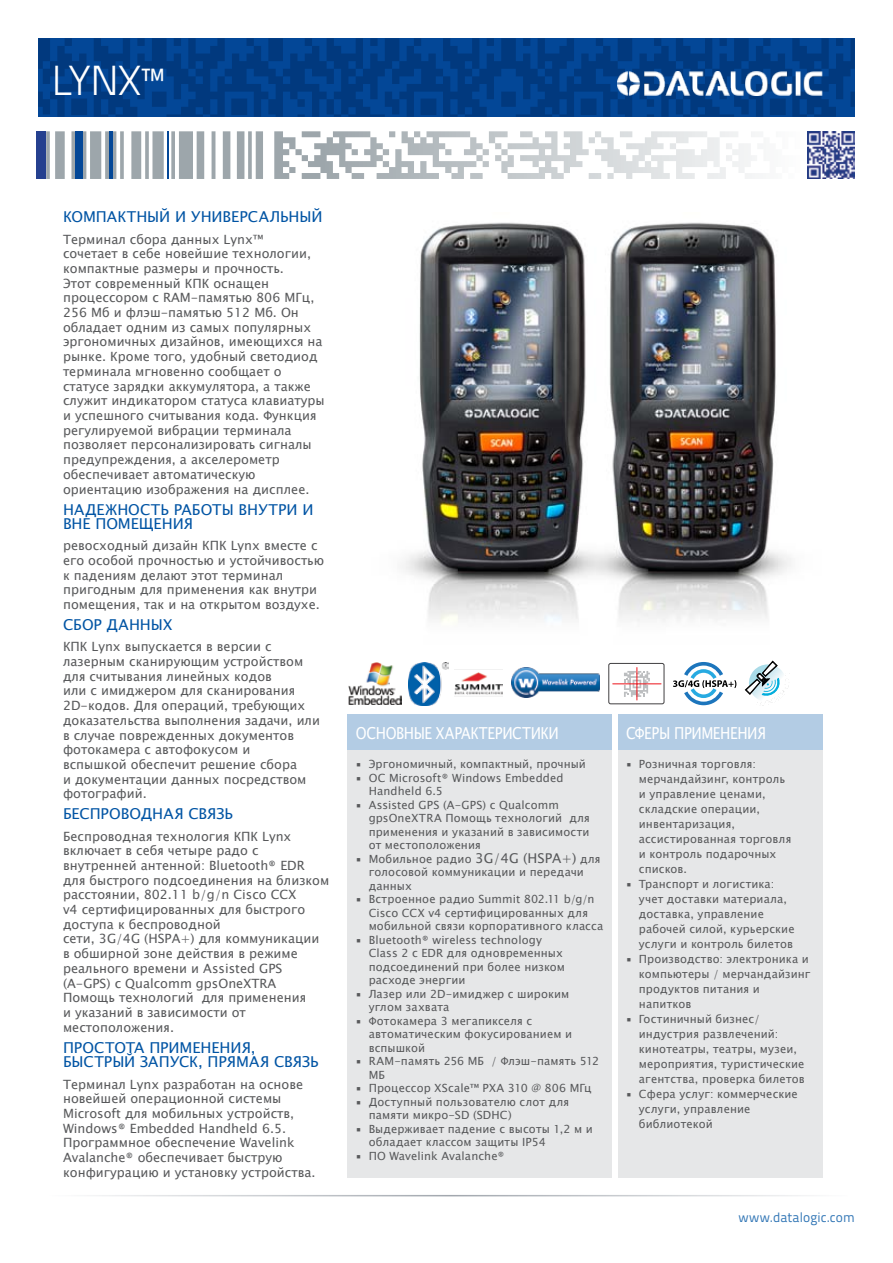
<style>
.page{position:relative;width:893px;height:1263px;background:#fff}
.page>*{position:absolute;margin:0;border:0;box-sizing:border-box;transform-origin:0 0}
.t1{font:300 42px "Titillium Text 22 L";color:#fff}
.t2{font:16.5px "Lucida Sans Unicode";letter-spacing:-.025em;color:#fff;scale:.85 1}
.t3{font:15px/14.7px "Lucida Sans Unicode";color:#0054a4}
.t4{font:13.5px "Titillium Text 22 L";letter-spacing:.005em;color:#3377b6}
.t5{font:12.75px/14.7px "Lucida Sans Unicode";color:#58595b}
.t6{font:11.25px/15px "Lucida Sans Unicode";letter-spacing:.01em;color:#58595b}
.s1{font-size:13.5px}
</style>
<div class="page">
<svg style="left:38px;top:38px;width:817px;height:79px;background:#023f89"></svg>
<svg style="left:302px;top:131px;width:453px;height:48px"></svg>
<hr style="left:167px;top:131px;width:2px;height:48px;background:#034797">
<div style="left:75px;top:131px;width:7px;height:48px;background:#034797"></div>
<hr style="left:109px;top:131px;width:4px;height:48px;background:#034797">
<div style="left:37px;top:131px;width:9px;height:48px;background:#25408f"></div>
<hr style="left:45px;top:1195px;width:803px;height:1px;background:#9da3aa">
<div style="left:348px;top:714px;width:264px;height:36px;background:#b3cce4"></div>
<div style="left:618px;top:714px;width:204px;height:36px;background:#b3cce4"></div>
<div style="left:348px;top:750px;width:264px;height:428px;background:#e6e7e8"></div>
<div style="left:618px;top:750px;width:204px;height:428px;background:#e6e7e8"></div>
<img style="left:618px;top:72px;width:204px;height:23px">
<img style="left:807px;top:131px;width:48px;height:48px">
<img style="left:402px;top:222px;width:389px;height:400px">
<img style="left:409px;top:662px;width:40px;height:43px">
<img style="left:455px;top:669px;width:48px;height:28px">
<img style="left:511px;top:667px;width:88px;height:30px">
<img style="left:349px;top:662px;width:52px;height:42px">
<svg style="left:744px;top:660px;width:46px;height:44px"></svg>
<div style="left:609px;top:663px;width:55px;height:41px;border:1px solid #414042;border-radius:2px"></div>
<svg style="left:624px;top:671px;width:26px;height:26px"></svg>
<hr style="left:612px;top:683px;width:49px;height:1px;background:#ed1d24">
<hr style="left:636px;top:667px;width:1px;height:33px;background:#ed1d24">
<svg style="left:673px;top:662px;width:63px;height:43px"></svg>
<h1 class="t1" style="left:51px;top:50px;width:114px">lynx™</h1>
<p class="t3" style="left:63px;top:210px;width:261px">КОМПАКТНЫЙ И УНИВЕРСАЛЬНЫЙ</p>
<p class="t5" style="left:63px;top:232px;width:263px">Терминал сбора данных Lynx™<br>сочетает в себе новейшие технологии, компактные размеры и прочность.<br>Этот современный КПК оснащен процессором с RAM-памятью 806 МГц, 256 Мб и флэш-памятью 512 Мб. Он обладает одним из самых популярных эргономичных дизайнов, имеющихся на рынке. Кроме того, удобный светодиод терминала мгновенно сообщает о статусе зарядки аккумулятора, а также служит индикатором статуса клавиатуры и успешного считывания кода. Функция регулируемой вибрации терминала позволяет персонализировать сигналы предупреждения, а акселерометр обеспечивает автоматическую ориентацию изображения на дисплее.</p>
<p class="t3" style="left:63px;top:502px;width:252px">НАДЕЖНОСТЬ РАБОТЫ ВНУТРИ И<br>ВНЕ ПОМЕЩЕНИЯ</p>
<p class="t5" style="left:63px;top:538px;width:263px">ревосходный дизайн КПК Lynx вместе с его особой прочностью и устойчивостью к падениям делают этот терминал пригодным для применения как внутри помещения, так и на открытом воздухе.</p>
<p class="t3" style="left:63px;top:618px;width:111px">СБОР ДАННЫХ</p>
<p class="t5" style="left:63px;top:639px;width:259px">КПК Lynx выпускается в версии с лазерным сканирующим устройством для считывания линейных кодов<br>или с имиджером для сканирования<br>2D-кодов. Для операций, требующих доказательства выполнения задачи, или в случае поврежденных документов фотокамера с автофокусом и<br>вспышкой обеспечит решение сбора<br>и документации данных посредством фотографий.</p>
<p class="t3" style="left:63px;top:807px;width:172px">БЕСПРОВОДНАЯ СВЯЗЬ</p>
<p class="t5" style="left:63px;top:829px;width:268px">Беспроводная технология КПК Lynx включает в себя четыре радо с внутренней антенной: Bluetooth® EDR для быстрого подсоединения на близком расстоянии, 802.11 b/g/n Cisco CCX<br>v4 сертифицированных для быстрого доступа к беспроводной<br>сети, 3G/4G (HSPA+) для коммуникации в обширной зоне действия в режиме реального времени и Assisted GPS (A-GPS) с Qualcomm gpsOneXTRA<br>Помощь технологий для применения<br>и указаний в зависимости от местоположения.</p>
<p class="t3" style="left:63px;top:1040px;width:257px">ПРОСТОТА ПРИМЕНЕНИЯ,<br>БЫСТРЫЙ ЗАПУСК, ПРЯМАЯ СВЯЗЬ</p>
<p class="t5" style="left:63px;top:1077px;width:254px">Терминал Lynx разработан на основе новейшей операционной системы Microsoft для мобильных устройств, Windows® Embedded Handheld 6.5.<br>Программное обеспечение Wavelink Avalanche® обеспечивает быструю конфигурацию и установку устройства.</p>
<p class="t2" style="left:356px;top:720px;width:240px">ОСНОВНЫЕ ХАРАКТЕРИСТИКИ</p>
<p class="t2" style="left:626px;top:720px;width:166px">СФЕРЫ ПРИМЕНЕНИЯ</p>
<p class="t6" style="left:356px;top:757px;width:232px">▪ Эргономичный, компактный, прочный</p>
<p class="t6" style="left:369px;top:771px;width:196px;line-height:13.5px;text-indent:-13px">▪ ОС Microsoft® Windows Embedded<br>Handheld 6.5</p>
<p class="t6" style="left:369px;top:798px;width:223px;line-height:13.5px;text-indent:-13px">▪ Assisted GPS (A-GPS) с Qualcomm gpsOneXTRA Помощь технологий для применения и указаний в зависимости от местоположения</p>
<p class="t6" style="left:369px;top:852px;width:233px;line-height:13.5px;text-indent:-13px">▪ Мобильное радио <span class="s1">3G/4G (HSPA+)</span> для голосовой коммуникации и передачи данных</p>
<p class="t6" style="left:369px;top:892px;width:236px;line-height:13.5px;text-indent:-13px">▪ Встроенное радио Summit 802.11 b/g/n<br>Cisco CCX v4 сертифицированных для мобильной связи корпоративного класса</p>
<p class="t6" style="left:369px;top:933px;width:198px;line-height:13.5px;text-indent:-13px">▪ Bluetooth® wireless technology<br>Class 2 с EDR для одновременных подсоединений при более низком расходе энергии</p>
<p class="t6" style="left:369px;top:987px;width:202px;line-height:13.5px;text-indent:-13px">▪ Лазер или 2D-имиджер с широким углом захвата</p>
<p class="t6" style="left:369px;top:1014px;width:205px;line-height:13.5px;text-indent:-13px">▪ Фотокамера 3 мегапикселя с автоматическим фокусированием и вспышкой</p>
<p class="t6" style="left:369px;top:1054px;width:232px;line-height:13.5px;text-indent:-13px">▪ RAM-память 256 МБ / Флэш-память 512<br>МБ</p>
<p class="t6" style="left:356px;top:1081px;width:237px">▪ Процессор XScale™ PXA 310 @ 806 МГц</p>
<p class="t6" style="left:369px;top:1095px;width:202px;line-height:13.5px;text-indent:-13px">▪ Доступный пользователю слот для памяти микро-SD (SDHC)</p>
<p class="t6" style="left:369px;top:1122px;width:226px;line-height:13.5px;text-indent:-13px">▪ Выдерживает падение с высоты 1,2 м и обладает классом защиты IP54</p>
<p class="t6" style="left:356px;top:1148px;width:150px">▪ ПО Wavelink Avalanche®</p>
<p class="t6" style="left:639px;top:757px;width:154px;text-indent:-13px">▪ Розничная торговля: мерчандайзинг, контроль и управление ценами, складские операции, инвентаризация, ассистированная торговля и контроль подарочных списков.</p>
<p class="t6" style="left:639px;top:877px;width:157px;text-indent:-13px">▪ Транспорт и логистика: учет доставки материала, доставка, управление рабочей силой, курьерские услуги и контроль билетов</p>
<p class="t6" style="left:639px;top:952px;width:173px;text-indent:-13px">▪ Производство: электроника и компьютеры / мерчандайзинг продуктов питания и напитков</p>
<p class="t6" style="left:639px;top:1012px;width:167px;text-indent:-13px">▪ Гостиничный бизнес/ индустрия развлечений: кинотеатры, театры, музеи, мероприятия, туристические агентства, проверка билетов</p>
<p class="t6" style="left:639px;top:1087px;width:160px;text-indent:-13px">▪ Сфера услуг: коммерческие услуги, управление библиотекой</p>
<p class="t4" style="left:738px;top:1207px;width:118px">www.datalogic.com</p>
</div>
